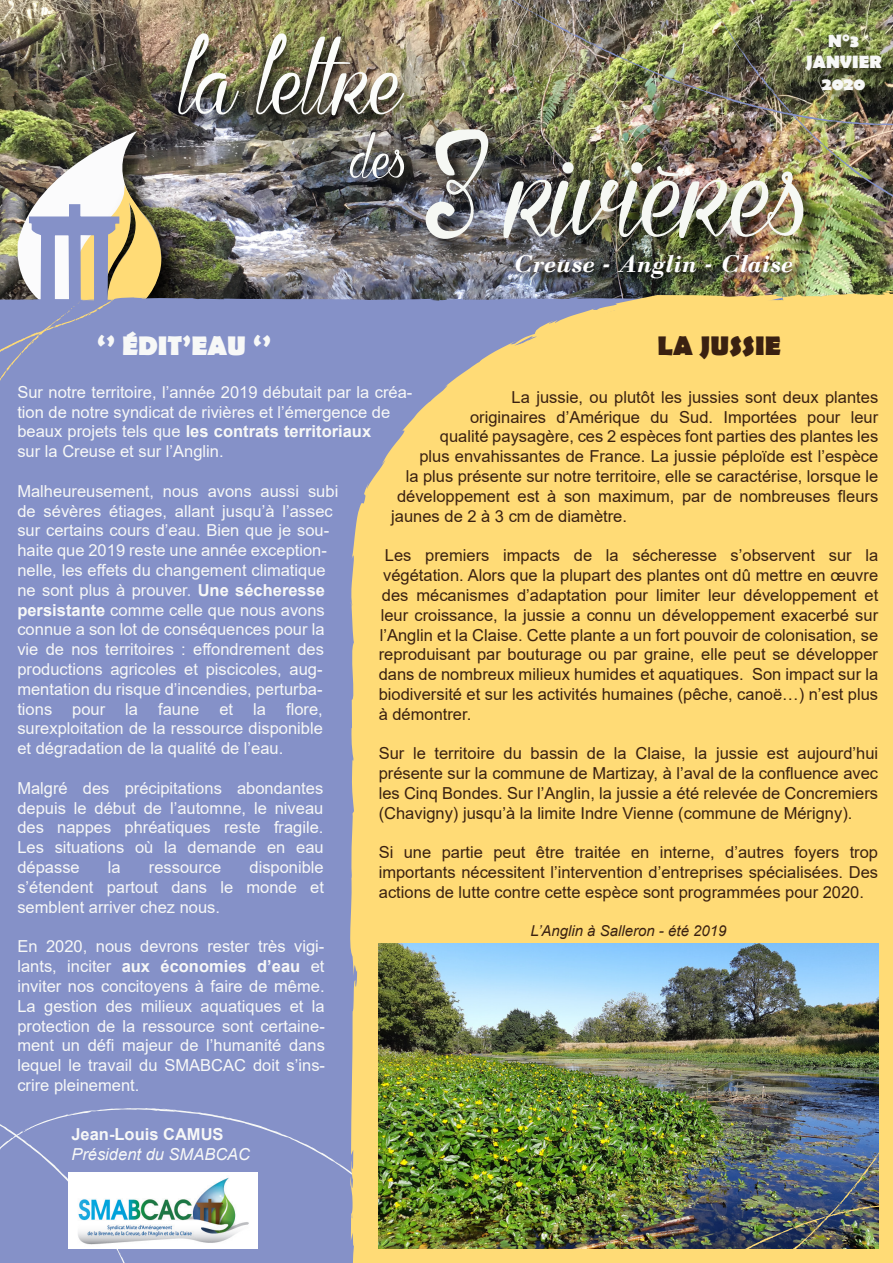
<style>
.page{position:relative;width:893px;height:1263px;background:#fff}
.page>*{position:absolute;margin:0;border:0;box-sizing:border-box;transform-origin:0 0}
.t1{font:202.5px "Karineaimeles Chocolats";color:#f6f8f4}
.t2{font:150px "Karineaimeles Chocolats";color:#fbfcfa}
.t3{font:88.5px "Karineaimeles Chocolats";color:#fbfcfa}
.t4{font:700 27px "Berlin Sans FB";color:#f7f8f7}
.t5{font:700 27px "Berlin Sans FB";color:#3a2111}
.t6{font:italic 700 25.5px "Bodoni";color:#fff}
.t7{font:700 18px/21.6px "Berlin Sans FB";color:#f7f8f7;text-align:center}
.t8{font:16.5px/19.8px "Arial";color:#3a2111;text-align:justify}
.t9{font:16.5px/19.8px "Arial";color:#f7f8f7;text-align:justify}
.t10{font:italic 16.5px "Arial";color:#f7f8f7}
.t11{font:700 16.5px "Arial";color:#f7f8f7}
.t12{font:italic 15px "Arial";color:#3a2111}
.s1{font-weight:700}
</style>
<div class="page">
<img style="left:194px;top:0;width:699px;height:297px">
<img style="left:169px;top:184px;width:25px;height:113px">
<img style="left:421px;top:72px;width:414px;height:220px">
<img style="left:348px;top:184px;width:83px;height:46px">
<img style="left:169px;top:0;width:315px;height:184px">
<img style="left:496px;top:0;width:213px;height:125px">
<svg style="left:510px;top:0;width:8px;height:4px"></svg>
<svg style="left:527px;top:8px;width:18px;height:12px"></svg>
<svg style="left:602px;top:48px;width:5px;height:4px"></svg>
<img style="left:709px;top:0;width:184px;height:238px">
<div style="left:0;top:297px;width:347px;height:811px;background:#8591c8"></div>
<div style="left:147px;top:1108px;width:200px;height:155px;background:#8591c8"></div>
<svg style="left:181px;top:1110px;width:14px;height:4px"></svg>
<div style="left:0;top:1067px;width:147px;height:196px;background:#8591c8"></div>
<img style="left:69px;top:1172px;width:188px;height:76px">
<img style="left:0;top:0;width:169px;height:494px">
<svg style="left:885px;top:290px;width:8px;height:2px"></svg>
<svg style="left:347px;top:292px;width:546px;height:971px;background:#f5d47b"></svg>
<svg style="left:512px;top:349px;width:9px;height:5px"></svg>
<svg style="left:885px;top:306px;width:8px;height:3px"></svg>
<svg style="left:378px;top:501px;width:3px;height:7px"></svg>
<svg style="left:365px;top:617px;width:1px;height:14px"></svg>
<svg style="left:366px;top:726px;width:3px;height:16px"></svg>
<img style="left:379px;top:943px;width:499px;height:305px">
<img style="left:622px;top:1128px;width:271px;height:135px">
<h2 class="t2" style="left:182px;top:-27px;width:223px">la lettre</h2>
<h3 class="t3" style="left:352px;top:95px;width:57px">des</h3>
<p class="t7" style="left:806px;top:31px;width:77px">N°3<br>JANVIER<br>2020</p>
<h1 class="t1" style="left:423px;top:46px;width:389px">3 rivières</h1>
<h3 class="t6" style="left:513px;top:249px;width:282px">Creuse - Anglin - Claise</h3>
<h3 class="t4" style="left:97px;top:331px;width:176px">‘’ ÉDIT’EAU ‘’</h3>
<h3 class="t5" style="left:657px;top:331px;width:125px">LA JUSSIE</h3>
<p class="t8" style="left:512px;top:387px;width:368px">La jussie, ou plutôt les jussies sont deux plantes</p>
<p class="t8" style="left:470px;top:407px;width:410px">originaires d’Amérique du Sud. Importées pour leur</p>
<p class="t8" style="left:440px;top:427px;width:440px">qualité paysagère, ces 2 espèces font parties des plantes les</p>
<p class="t8" style="left:419px;top:446px;width:460px">plus envahissantes de France. La jussie péploïde est l’espèce</p>
<p class="t8" style="left:406px;top:466px;width:474px">la plus présente sur notre territoire, elle se caractérise, lorsque le</p>
<p class="t8" style="left:397px;top:486px;width:483px">développement est à son maximum, par de nombreuses fleurs</p>
<p class="t8" style="left:391px;top:506px;width:237px">jaunes de 2 à 3 cm de diamètre.</p>
<p class="t8" style="left:379px;top:545px;width:501px;text-indent:6px">Les premiers impacts de la sécheresse s’observent sur la végétation. Alors que la plupart des plantes ont dû mettre en œuvre des mécanismes d’adaptation pour limiter leur développement et leur croissance, la jussie a connu un développement exacerbé sur l’Anglin et la Claise. Cette plante a un fort pouvoir de colonisation, se reproduisant par bouturage ou par graine, elle peut se développer dans de nombreux milieux humides et aquatiques. Son impact sur la biodiversité et sur les activités humaines (pêche, canoë…) n’est plus à démontrer.</p>
<p class="t8" style="left:379px;top:743px;width:501px">Sur le territoire du bassin de la Claise, la jussie est aujourd’hui présente sur la commune de Martizay, à l’aval de la confluence avec les Cinq Bondes. Sur l’Anglin, la jussie a été relevée de Concremiers (Chavigny) jusqu’à la limite Indre Vienne (commune de Mérigny).</p>
<p class="t8" style="left:379px;top:842px;width:501px">Si une partie peut être traitée en interne, d’autres foyers trop importants nécessitent l’intervention d’entreprises spécialisées. Des actions de lutte contre cette espèce sont programmées pour 2020.</p>
<p class="t12" style="left:531px;top:921px;width:197px">L’Anglin à Salleron - été 2019</p>
<p class="t9" style="left:17px;top:382px;width:396px;text-align:left">Sur notre territoire, l’année 2019 débutait par la créa&shy;tion de notre syndicat de rivières et l’émergence de beaux projets tels que <span class="s1">les contrats territoriaux<br></span>sur la Creuse et sur l’Anglin.</p>
<p class="t9" style="left:17px;top:481px;width:322px;text-align:left">Malheureusement, nous avons aussi subi de sévères étiages, allant jusqu’à l’assec sur certains cours d’eau. Bien que je sou&shy;haite que 2019 reste une année exception&shy;nelle, les effets du changement climatique ne sont plus à prouver. <span class="s1">Une sécheresse persistante</span> comme celle que nous avons connue a son lot de conséquences pour la vie de nos territoires : effondrement des productions agricoles et piscicoles, aug&shy;mentation du risque d’incendies, perturba&shy;tions pour la faune et la flore, surexploitation de la ressource disponible et dégradation de la qualité de l’eau.</p>
<p class="t9" style="left:17px;top:778px;width:308px">Malgré des précipitations abondantes depuis le début de l’automne, le niveau des nappes phréatiques reste fragile.<br>Les situations où la demande en eau dépasse</p>
<p class="t9" style="left:17px;top:857px;width:308px;text-indent:232px">disponible s’étendent partout dans le monde et semblent arriver chez nous.</p>
<p class="t9" style="left:17px;top:936px;width:309px">En 2020, nous devrons rester très vigi&shy;lants, inciter <span class="s1">aux économies d’eau</span> et inviter nos concitoyens à faire de même.<br>La gestion des milieux aquatiques et la protection de la ressource sont certaine&shy;ment un défi majeur de l’humanité dans lequel le travail du SMABCAC doit s’ins&shy;crire pleinement.</p>
<p class="t11" style="left:71px;top:1123px;width:154px">Jean-Louis CAMUS</p>
<p class="t10" style="left:71px;top:1144px;width:180px">Président du SMABCAC</p>
<p class="t9" style="left:108px;top:857px;width:14px">la</p>
<p class="t9" style="left:149px;top:857px;width:74px">ressource</p>
</div>
